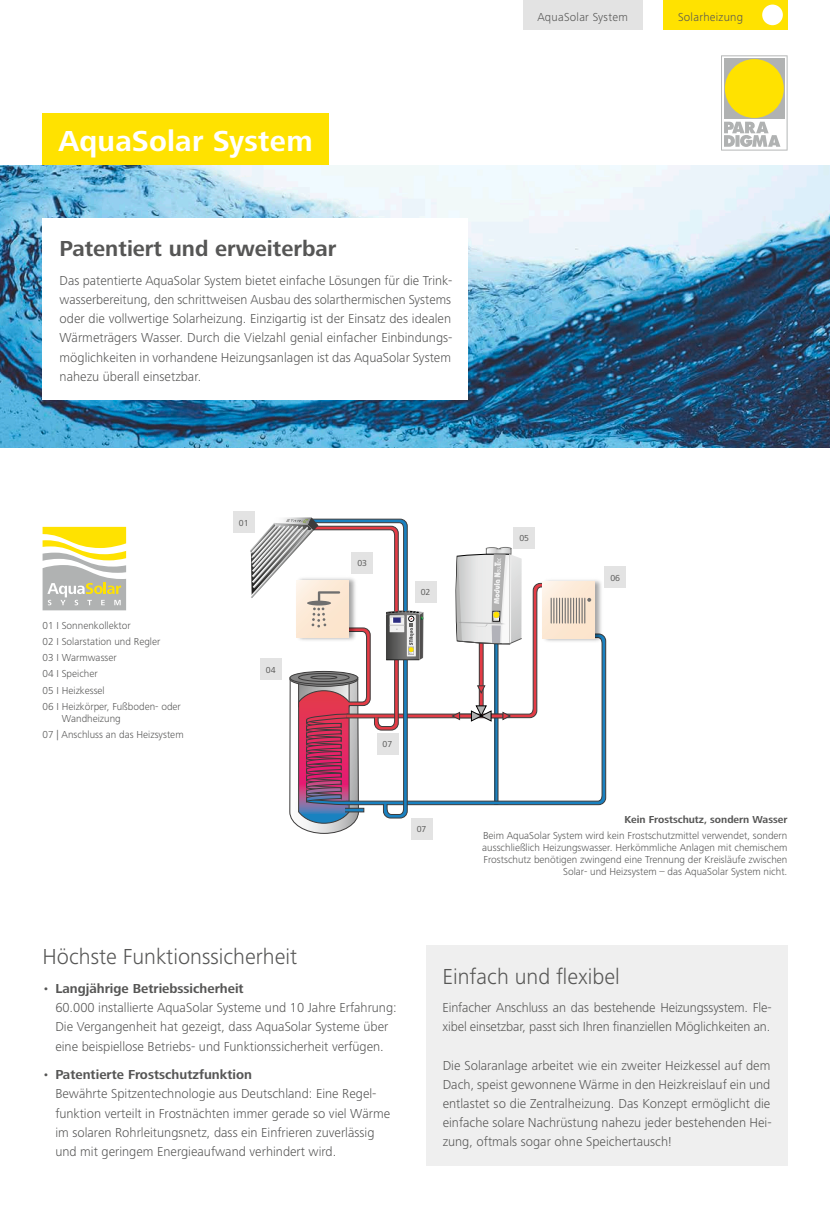
<style>
.page{position:relative;width:830px;height:1225px;background:#fff}
.page>*{position:absolute;margin:0;border:0;box-sizing:border-box;transform-origin:0 0}
.t1{font:700 30px "Frutiger Next LT";letter-spacing:.01em;color:#fff}
.t2{font:300 22.5px "Frutiger Next LT";color:#565655}
.t3{font:700 22.5px "Frutiger Next LT";color:#565655}
.t4{font:300 13.5px/19.2px "Frutiger Next LT";color:#565655}
.t5{font:300 12px "Frutiger Next LT";letter-spacing:.02em;color:#565655}
.t6{font:300 10.5px/16.2px "Frutiger Next LT";color:#565655}
.t7{font:700 10.5px "Frutiger Next LT";color:#565655}
.t8{font:9px "Frutiger Next LT";color:#565655}
.s1{font-weight:700}
</style>
<div class="page">
<svg style="left:721px;top:55px;width:66px;height:96px"></svg>
<div style="left:43px;top:113px;width:285px;height:53px;background:#ffe200"></div>
<svg style="left:594px;top:636px;width:11px;height:169px"></svg>
<img style="left:594px;top:580px;width:10px;height:65px">
<svg style="left:250px;top:517px;width:344px;height:316px"></svg>
<img style="left:0;top:166px;width:829px;height:282px">
<div style="left:43px;top:218px;width:425px;height:182px;background:#fff"></div>
<div style="left:425px;top:945px;width:362px;height:220px;background:#efefef"></div>
<div style="left:233px;top:511px;width:21px;height:22px;background:#e3e3e3"></div>
<div style="left:414px;top:581px;width:22px;height:22px;background:#e3e3e3"></div>
<div style="left:351px;top:552px;width:22px;height:21px;background:#e3e3e3"></div>
<div style="left:260px;top:658px;width:21px;height:22px;background:#e3e3e3"></div>
<div style="left:376px;top:732px;width:22px;height:22px;background:#e3e3e3"></div>
<div style="left:410px;top:817px;width:22px;height:22px;background:#e3e3e3"></div>
<div style="left:513px;top:527px;width:22px;height:21px;background:#e3e3e3"></div>
<div style="left:604px;top:566px;width:21px;height:22px;background:#e3e3e3"></div>
<svg style="left:43px;top:527px;width:83px;height:83px"></svg>
<div style="left:522px;top:0;width:120px;height:30px;background:#e3e3e3"></div>
<div style="left:757px;top:0;width:30px;height:30px;background:#ffe200"></div>
<div style="left:761px;top:5px;width:21px;height:20px;background:#fff;border-radius:50%"></div>
<div style="left:663px;top:0;width:94px;height:30px;background:#ffe200"></div>
<h1 class="t1" style="left:58px;top:124px;width:255px">AquaSolar System</h1>
<h2 class="t3" style="left:60px;top:236px;width:278px">Patentiert und erweiterbar</h2>
<p class="t4" style="left:60px;top:271px;width:394px;text-align:justify">Das patentierte AquaSolar System bietet einfache Lösungen für die Trink&shy;wasserbereitung, den schrittweisen Ausbau des solarthermischen Systems oder die vollwertige Solarheizung. Einzigartig ist der Einsatz des idealen Wärmeträgers Wasser. Durch die Vielzahl genial einfacher Einbindungs&shy;möglichkeiten in vorhandene Heizungsanlagen ist das AquaSolar System nahezu überall einsetzbar.</p>
<p class="t5" style="left:537px;top:10px;width:92px">AquaSolar System</p>
<p class="t5" style="left:677px;top:10px;width:66px">Solarheizung</p>
<p class="t6" style="left:43px;top:617px;width:140px">01 I Sonnenkollektor<br>02 I Solarstation und Regler<br>03 I Warmwasser<br>04 I Speicher<br>05 I Heizkessel<br>06 I Heizkörper, Fußboden- oder</p>
<p class="t6" style="left:43px;top:710px;width:142px;text-indent:19px">Wandheizung<br>07 | Anschluss an das Heizsystem</p>
<p class="t8" style="left:239px;top:518px;width:11px">01</p>
<p class="t8" style="left:266px;top:664px;width:11px">04</p>
<p class="t8" style="left:357px;top:558px;width:11px">03</p>
<p class="t8" style="left:420px;top:587px;width:11px">02</p>
<p class="t8" style="left:519px;top:533px;width:11px">05</p>
<p class="t8" style="left:610px;top:573px;width:11px">06</p>
<p class="t8" style="left:382px;top:739px;width:11px">07</p>
<p class="t8" style="left:416px;top:824px;width:11px">07</p>
<p class="t7" style="left:624px;top:813px;width:164px">Kein Frostschutz, sondern Wasser</p>
<p class="t6" style="left:482px;top:829px;width:306px;line-height:12px;text-align:right">Beim AquaSolar System wird kein Frostschutzmittel verwendet, sondern ausschließlich Heizungswasser. Herkömmliche Anlagen mit chemischem Frostschutz benötigen zwingend eine Trennung der Kreisläufe zwischen Solar- und Heizsystem – das AquaSolar System nicht.</p>
<h2 class="t2" style="left:43px;top:944px;width:256px">Höchste Funktionssicherheit</h2>
<p class="t4" style="left:55px;top:979px;width:343px;text-indent:-13px">• <span class="s1">Langjährige Betriebssicherheit<br></span>60.000 installierte AquaSolar Systeme und 10 Jahre Erfahrung:<br>Die Vergangenheit hat gezeigt, dass AquaSolar Systeme über eine beispiellose Betriebs- und Funktionssicherheit verfügen.</p>
<p class="t4" style="left:55px;top:1065px;width:336px;text-indent:-13px">• <span class="s1">Patentierte Frostschutzfunktion<br></span>Bewährte Spitzentechnologie aus Deutschland: Eine Regel&shy;funktion verteilt in Frostnächten immer gerade so viel Wärme im solaren Rohrleitungsnetz, dass ein Einfrieren zuverlässig und mit geringem Energieaufwand verhindert wird.</p>
<h2 class="t2" style="left:442px;top:963px;width:179px">Einfach und flexibel</h2>
<p class="t4" style="left:442px;top:998px;width:330px">Einfacher Anschluss an das bestehende Heizungssystem. Fle&shy;xibel einsetzbar, passt sich Ihren finanziellen Möglichkeiten an.</p>
<p class="t4" style="left:442px;top:1055px;width:330px;text-align:justify">Die Solaranlage arbeitet wie ein zweiter Heizkessel auf dem Dach, speist gewonnene Wärme in den Heizkreislauf ein und entlastet so die Zentralheizung. Das Konzept ermöglicht die einfache solare Nachrüstung nahezu jeder bestehenden Hei&shy;zung, oftmals sogar ohne Speichertausch!</p>
</div>
